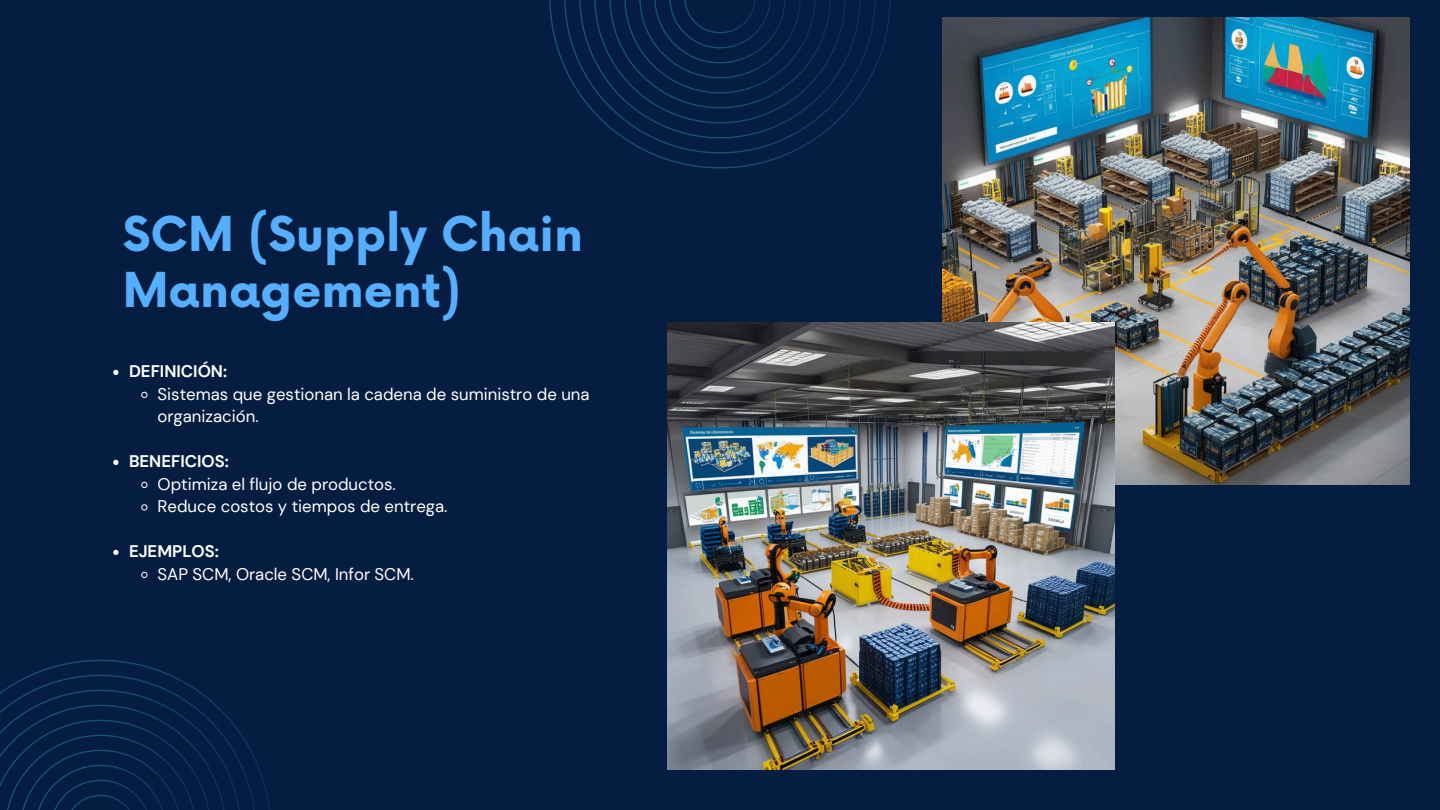
<style>
.page{position:relative;width:1440px;height:810px;background:#051d40}
.page>*{position:absolute;margin:0;border:0;box-sizing:border-box;transform-origin:0 0}
.t1{font:700 46.9px/55.6px "Now";color:#56aeff}
.t2{font:16.8px/22.5px "DM Sans";color:#fff}
.t3{font:700 16.8px "DM Sans";color:#fff}
</style>
<div class="page">
<svg style="left:549px;top:0;width:341px;height:168px"></svg>
<svg style="left:0;top:660px;width:270px;height:150px"></svg>
<img style="left:943px;top:17px;width:467px;height:467px">
<img style="left:667px;top:323px;width:447px;height:447px">
<svg style="left:113px;top:370px;width:5px;height:5px"></svg>
<svg style="left:141px;top:391px;width:7px;height:7px"></svg>
<svg style="left:113px;top:460px;width:5px;height:5px"></svg>
<svg style="left:141px;top:481px;width:7px;height:7px"></svg>
<svg style="left:141px;top:504px;width:7px;height:7px"></svg>
<svg style="left:113px;top:550px;width:5px;height:5px"></svg>
<svg style="left:141px;top:571px;width:7px;height:7px"></svg>
<h1 class="t1" style="left:123px;top:209px;width:462px">SCM (Supply Chain<br>Management)</h1>
<p class="t3" style="left:129px;top:361px;width:100px">DEFINICIÓN:</p>
<p class="t2" style="left:158px;top:383px;width:434px">Sistemas que gestionan la cadena de suministro de una organización.</p>
<p class="t3" style="left:129px;top:451px;width:101px">BENEFICIOS:</p>
<p class="t2" style="left:158px;top:473px;width:240px">Optimiza el flujo de productos.</p>
<p class="t2" style="left:158px;top:495px;width:291px">Reduce costos y tiempos de entrega.</p>
<p class="t3" style="left:129px;top:541px;width:91px">EJEMPLOS:</p>
<p class="t2" style="left:158px;top:563px;width:258px">SAP SCM, Oracle SCM, Infor SCM.</p>
</div>
